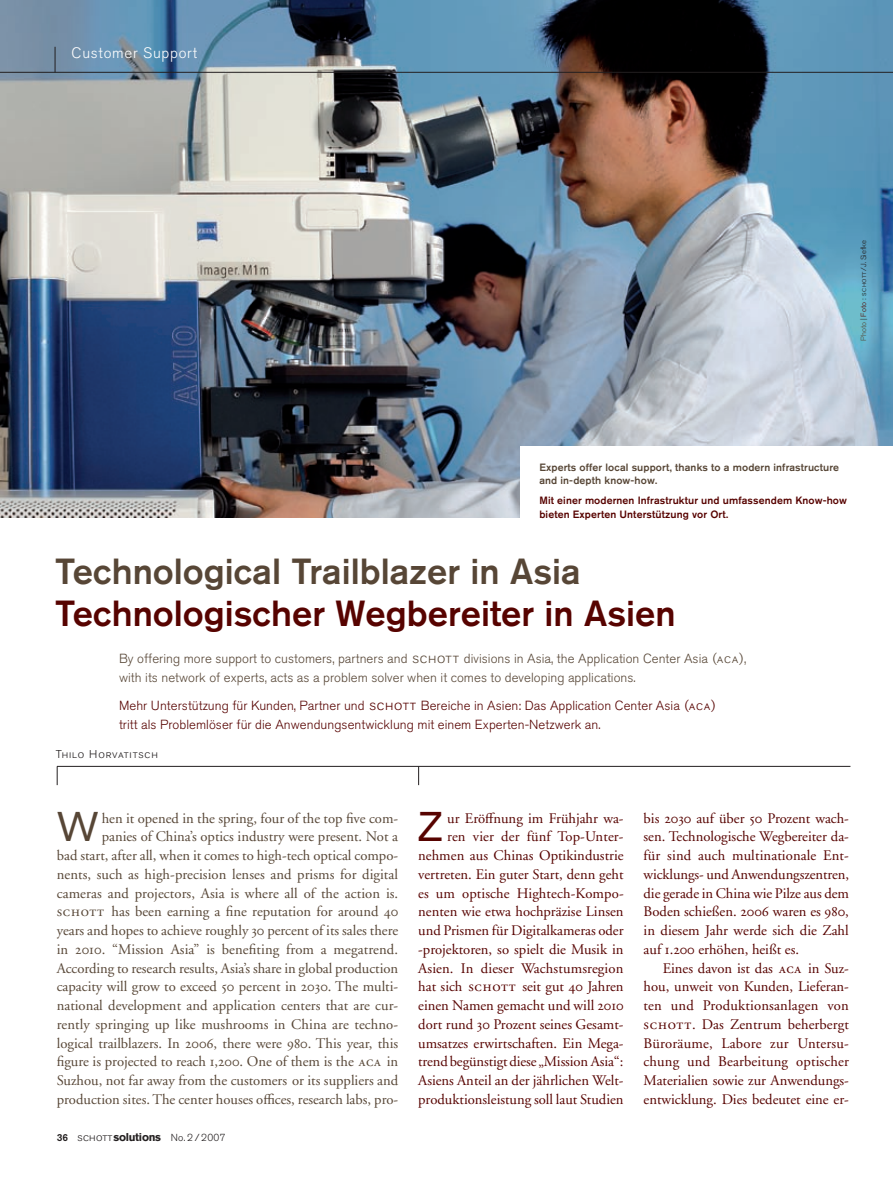
<style>
.page{position:relative;width:893px;height:1191px;background:#fff}
.page>*{position:absolute;margin:0;border:0;box-sizing:border-box;transform-origin:0 0}
.t1{font:41.25px "Akzidenz Grotesk BQ";color:#570300}
.t2{font:41.25px "Akzidenz Grotesk BQ";color:#574636}
.t3{font:500 36px "Akzidenz Grotesk BQ";color:#570300}
.t4{font:500 36px "Akzidenz Grotesk BQ";color:#574636}
.t5{font:300 15px "Akzidenz Grotesk BQ";letter-spacing:.05em;color:#fff}
.t6{font:14.7px/18.8px "Adobe Garamond";color:#570300;text-align:justify}
.t7{font:14.7px/18.8px "Adobe Garamond";color:#574636;text-align:right}
.t8{font:300 13.2px/18.8px "Akzidenz Grotesk BQ";letter-spacing:.005em;color:#574636}
.t9{font:300 13.2px/18.8px "Akzidenz Grotesk BQ";letter-spacing:.005em;color:#570300}
.t10{font:700 11.25px "Akzidenz Grotesk BQ";letter-spacing:-.025em;color:#231f20}
.t11{font:11.25px "Akzidenz Grotesk BQ Light SC";letter-spacing:.075em;color:#231f20}
.t12{font:500 10.5px/13.5px "Akzidenz Grotesk BQ";letter-spacing:.01em;color:#570300}
.t13{font:500 10.5px/13.5px "Akzidenz Grotesk BQ";letter-spacing:.01em;color:#574636}
.t14{font:300 7.5px "Akzidenz Grotesk BQ";letter-spacing:.01em;color:#231f20}
.s1{color:#574636}
.s2{color:#570300}
.s3{font-family:"Akzidenz Grotesk BQ Light SC";font-weight:400}
.s4{font-family:"Akzidenz Grotesk BQ Light SC";font-weight:400;font-size:14.4px}
.s5{font-family:"Adobe Garamond Regular SC"}
.s6{font-family:"Adobe Garamond Exp"}
.s7{font-weight:500;font-size:10.2px}
.s8{font-weight:300;font-size:10.2px}
</style>
<div class="page">
<img style="left:0;top:0;width:893px;height:518px">
<hr style="left:57px;top:766px;width:793px;height:1px;background:#231f20">
<svg style="left:57px;top:766px;width:1px;height:19px"></svg>
<svg style="left:418px;top:766px;width:1px;height:19px"></svg>
<div style="left:521px;top:446px;width:372px;height:76px;background:#fff"></div>
<svg style="left:55px;top:47px;width:1px;height:25px"></svg>
<hr style="left:0;top:72px;width:893px;height:1px;background:#231f20">
<p class="t5" style="left:72px;top:44px;width:127px">Customer Support</p>
<p class="t14" style="left:859px;top:341px;width:102px;rotate:-90deg"><span class="s1">Photo</span> | <span class="s2">Foto</span> : <span class="s3">schott</span>/J. Siefke</p>
<p class="t13" style="left:539px;top:460px;width:301px">Experts offer local support, thanks to a modern infrastructure and in-depth know-how.</p>
<p class="t12" style="left:539px;top:494px;width:309px">Mit einer modernen Infrastruktur und umfassendem Know-how bieten Experten Unterstützung vor Ort.</p>
<h2 class="t4" style="left:55px;top:549px;width:527px">Technological Trailblazer in Asia</h2>
<h2 class="t3" style="left:55px;top:591px;width:622px">Technologischer Wegbereiter in Asien</h2>
<p class="t8" style="left:119px;top:649px;width:629px">By offering more support to customers, partners and <span class="s4">schott</span> divisions in Asia, the Application Center Asia (<span class="s3">aca</span>), with its network of experts, acts as a problem solver when it comes to developing applications.</p>
<p class="t9" style="left:119px;top:696px;width:598px">Mehr Unterstützung für Kunden, Partner und <span class="s4">schott</span> Bereiche in Asien: Das Application Center Asia (<span class="s3">aca</span>) tritt als Problemlöser für die Anwendungsentwicklung mit einem Experten-Netzwerk an.</p>
<p class="t11" style="left:56px;top:747px;width:104px">Thilo Horvatitsch</p>
<h1 class="t2" style="left:57px;top:802px;width:44px">W</h1>
<p class="t7" style="left:57px;top:809px;width:343px">hen it opened in the spring, four of the top five com-<br>panies of China’s optics industry were present. Not a<br>bad start, after all, when it comes to high-tech optical compo&shy;nents, such as high-precision lenses and prisms for digital cameras and projectors, Asia is where all of the action is. <span class="s5">schott</span> has been earning a fine reputation for around <span class="s5">40 </span>years and hopes to achieve roughly <span class="s5">30</span> percent of its sales there in <span class="s5">2010</span>. “Mission Asia” is benefiting from a megatrend.<br>According to research results, Asia’s share in global production capacity will grow to exceed <span class="s5">50</span> percent in <span class="s5">2030</span>. The multi&shy;national development and application centers that are cur&shy;rently springing up like mushrooms in China are techno&shy;logical trailblazers. In <span class="s5">2006</span>, there were <span class="s5">980</span>. This year, this figure is projected to reach <span class="s5">1,200</span>. One of them is the <span class="s5">aca</span> in Suzhou, not far away from the customers or its suppliers and production sites. The center houses o<span class="s6">Y</span>ces, research labs, pro-</p>
<p class="t10" style="left:57px;top:1131px;width:170px"><span class="s7">36</span> <span class="s3">schott</span>solutions <span class="s8">No. 2 / 2007</span></p>
<h1 class="t1" style="left:418px;top:802px;width:26px">Z</h1>
<p class="t6" style="left:418px;top:809px;width:207px;text-align:right">ur Erö<span class="s6">V</span>nung im Frühjahr wa-<br>ren vier der fünf Top-Unter&shy;nehmen aus Chinas Optikindustrie vertreten. Ein guter Start, denn geht es um optische Hightech-Kompo&shy;nenten wie etwa hochpräzise Linsen und Prismen für Digitalkameras oder -projektoren, so spielt die Musik in Asien. In dieser Wachstumsregion hat sich <span class="s5">schott</span> seit gut <span class="s5">40</span> Jahren einen Namen gemacht und will <span class="s5">2010 </span>dort rund <span class="s5">30</span> Prozent seines Gesamt&shy;umsatzes erwirtschaften. Ein Mega&shy;trend begünstigt diese „Mission Asia“:<br>Asiens Anteil an der jährlichen Welt&shy;produktionsleistung soll laut Studien</p>
<p class="t6" style="left:644px;top:809px;width:207px">bis <span class="s5">2030</span> auf über <span class="s5">50</span> Prozent wach&shy;sen. Technologische Wegbereiter da&shy;für sind auch multinationale Ent&shy;wicklungs- und Anwendungszentren, die gerade in China wie Pilze aus dem Boden schießen. <span class="s5">2006</span> waren es <span class="s5">980</span>, in diesem Jahr werde sich die Zahl auf <span class="s5">1.200</span> erhöhen, heißt es.</p>
<p class="t6" style="left:644px;top:959px;width:207px;text-indent:19px">Eines davon ist das <span class="s5">aca</span> in Suz&shy;hou, unweit von Kunden, Lieferan&shy;ten und Produktionsanlagen von <span class="s5">schott</span>. Das Zentrum beherbergt Büroräume, Labore zur Untersu&shy;chung und Bearbeitung optischer Materialien sowie zur Anwendungs&shy;entwicklung. Dies bedeutet eine er-</p>
</div>
